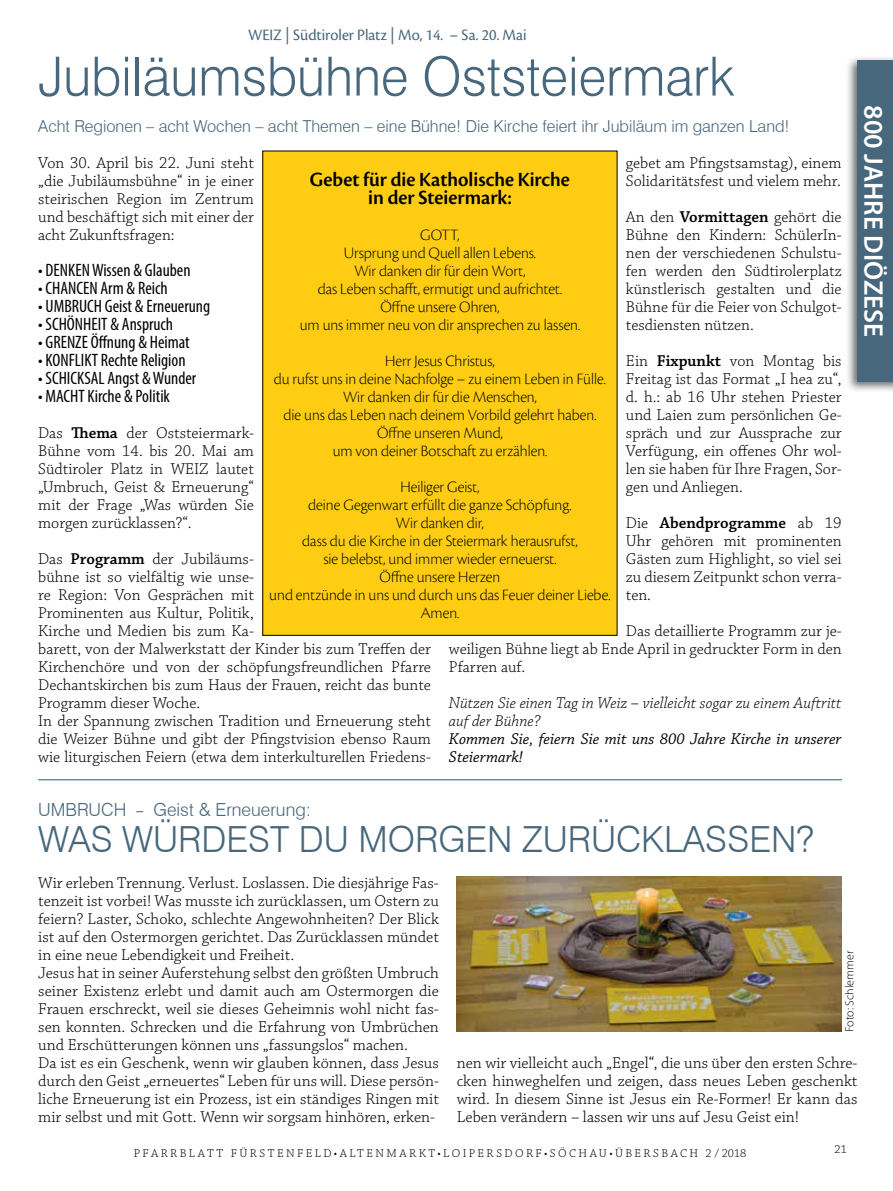
<style>
.page{position:relative;width:893px;height:1191px;background:#fff}
.page>*{position:absolute;margin:0;border:0;box-sizing:border-box;transform-origin:0 0}
.t1{font:300 54px "Swiss 721 BT";color:#47677c;scale:.96 1}
.t2{font:300 36px "Swiss 721 BT";color:#47677c}
.t3{font:600 27px "Myriad Pro";color:#fff}
.t4{font:21px/18px "Cronos Pro Semibold Disp";color:#000;text-align:center}
.t5{font:condensed 18px "Myriad Pro";color:#000}
.t6{font:300 18px "Swiss 721 BT";color:#47677c}
.t7{font:300 16.5px/18px "Chaparral Pro";color:#000;text-align:justify}
.t8{font:16.5px/18px "Cronos Pro Lt Disp";color:#000;text-align:center}
.t9{font:300 16.5px "Swiss 721 BT";color:#47677c}
.t10{font:italic 300 16.5px/18px "Chaparral Pro";color:#000}
.t11{font:italic 16.5px/18px "Chaparral Pro";color:#000}
.t12{font:16.5px "Cronos Pro Subh";color:#47677c}
.t13{font:300 12px "Chaparral Pro";letter-spacing:.2em;color:#000}
.t14{font:300 12px "Myriad Pro";color:#000}
.s1{font-size:17.25px}
.s2{font-weight:600}
.s3{font-family:"Myriad Pro";font-size:16.5px;color:#000}
</style>
<div class="page">
<div style="left:845px;top:55px;width:48px;height:338px;background:#000;opacity:.59"></div>
<div style="left:858px;top:60px;width:35px;height:322px;background:#47677c"></div>
<div style="left:263px;top:151px;width:354px;height:484px;background:#fecd13"></div>
<hr style="left:38px;top:779px;width:804px;height:1px;background:#47677c">
<img style="left:457px;top:876px;width:385px;height:155px">
<p class="t12" style="left:248px;top:25px;width:280px">WEIZ <span class="s1">|</span> Südtiroler Platz <span class="s1">|</span> Mo, 14. – Sa. 20. Mai</p>
<h1 class="t1" style="left:38px;top:44px;width:726px">Jubiläumsbühne Oststeiermark</h1>
<p class="t9" style="left:38px;top:116px;width:753px">Acht Regionen – acht Wochen – acht Themen – eine Bühne! Die Kirche feiert ihr Jubiläum im ganzen Land!</p>
<p class="t7" style="left:626px;top:154px;width:217px">gebet am Pfingstsamstag), einem<br>Solidaritätsfest und vielem mehr.</p>
<p class="t7" style="left:626px;top:208px;width:217px">An den <span class="s2">Vormittagen</span> gehört die Bühne den Kindern: SchülerIn&shy;nen der verschiedenen Schulstu&shy;fen werden den Südtirolerplatz künstlerisch gestalten und die Bühne für die Feier von Schulgot&shy;tesdiensten nützen.</p>
<p class="t7" style="left:626px;top:352px;width:217px">Ein <span class="s2">Fixpunkt</span> von Montag bis Freitag ist das Format „I hea zu“, d. h.: ab 16 Uhr stehen Priester und Laien zum persönlichen Ge&shy;spräch und zur Aussprache zur Verfügung, ein offenes Ohr wol&shy;len sie haben für Ihre Fragen, Sor&shy;gen und Anliegen.</p>
<p class="t7" style="left:626px;top:514px;width:217px">Die <span class="s2">Abendprogramme</span> ab 19<br>Uhr gehören mit prominenten Gästen zum Highlight, so viel sei zu diesem Zeitpunkt schon verra&shy;ten.</p>
<p class="t7" style="left:449px;top:622px;width:394px;text-indent:177px">Das detaillierte Programm zur je&shy;weiligen Bühne liegt ab Ende April in gedruckter Form in den Pfarren auf.</p>
<p class="t10" style="left:449px;top:694px;width:394px">Nützen Sie einen Tag in Weiz – vielleicht sogar zu einem Auftritt auf der Bühne?</p>
<p class="t11" style="left:449px;top:730px;width:394px">Kommen Sie, feiern Sie mit uns 800 Jahre Kirche in unserer<br>Steiermark!</p>
<p class="t7" style="left:38px;top:154px;width:217px">Von 30. April bis 22. Juni steht „die Jubiläumsbühne“ in je einer steirischen Region im Zentrum und beschäftigt sich mit einer der acht Zukunftsfragen:</p>
<p class="t5" style="left:38px;top:259px;width:154px">• DENKEN Wissen &amp; Glauben</p>
<p class="t5" style="left:38px;top:277px;width:131px">• CHANCEN Arm &amp; Reich</p>
<p class="t5" style="left:38px;top:295px;width:173px">• UMBRUCH Geist &amp; Erneuerung</p>
<p class="t5" style="left:38px;top:313px;width:136px">• SCHÖNHEIT &amp; Anspruch</p>
<p class="t5" style="left:38px;top:331px;width:153px">• GRENZE Öffnung &amp; Heimat</p>
<p class="t5" style="left:38px;top:349px;width:149px">• KONFLIKT Rechte Religion</p>
<p class="t5" style="left:38px;top:367px;width:160px">• SCHICKSAL Angst &amp; Wunder</p>
<p class="t5" style="left:38px;top:385px;width:133px">• MACHT Kirche &amp; Politik</p>
<p class="t7" style="left:38px;top:424px;width:217px">Das <span class="s2">Thema</span> der Oststeiermark-Bühne vom 14. bis 20. Mai am Südtiroler Platz in WEIZ lautet „Umbruch, Geist &amp; Erneuerung“ mit der Frage „Was würden Sie morgen zurücklassen?“.</p>
<p class="t7" style="left:38px;top:550px;width:394px;text-align:left">Das <span class="s2">Programm</span> der Jubiläums-<br>bühne ist so vielfältig wie unse-<br>re Region: Von Gesprächen mit<br>Prominenten aus Kultur, Politik,<br>Kirche und Medien bis zum Ka-<br>barett, von der Malwerkstatt der Kinder bis zum Treffen der Kirchenchöre und von der schöpfungsfreundlichen Pfarre Dechantskirchen bis zum Haus der Frauen, reicht das bunte Programm dieser Woche.<br>In der Spannung zwischen Tradition und Erneuerung steht die Weizer Bühne und gibt der Pfingstvision ebenso Raum wie liturgischen Feiern (etwa dem interkulturellen Friedens-</p>
<p class="t4" style="left:310px;top:170px;width:262px">Gebet für die Katholische Kirche in der Steiermark:</p>
<p class="t8" style="left:300px;top:225px;width:282px">GOTT,<br>Ursprung und Quell allen Lebens.<br>Wir danken dir für dein Wort,<br>das Leben schafft, ermutigt und aufrichtet.<br>Öffne unsere Ohren,<br>um uns immer neu von dir ansprechen zu lassen.</p>
<p class="t8" style="left:274px;top:351px;width:334px">Herr Jesus Christus,<br>du rufst uns in deine Nachfolge – zu einem Leben in Fülle.<br>Wir danken dir für die Menschen,<br>die uns das Leben nach deinem Vorbild gelehrt haben.<br>Öffne unseren Mund,<br>um von deiner Botschaft zu erzählen.</p>
<p class="t8" style="left:269px;top:477px;width:343px">Heiliger Geist,<br>deine Gegenwart erfüllt die ganze Schöpfung.<br>Wir danken dir,<br>dass du die Kirche in der Steiermark herausrufst,<br>sie belebst, und immer wieder erneuerst.<br>Öffne unsere Herzen<br>und entzünde in uns und durch uns das Feuer deiner Liebe.<br>Amen.</p>
<p class="t6" style="left:38px;top:798px;width:274px">UMBRUCH <span class="s3">–</span> Geist &amp; Erneuerung:</p>
<h2 class="t2" style="left:38px;top:817px;width:777px">WAS WÜRDEST DU MORGEN ZURÜCKLASSEN?</h2>
<h3 class="t3" style="left:891px;top:105px;width:233px;rotate:90deg">800 JAHRE DIÖZESE</h3>
<p class="t7" style="left:38px;top:874px;width:402px;text-align:left">Wir erleben Trennung. Verlust. Loslassen. Die diesjährige Fas&shy;tenzeit ist vorbei! Was musste ich zurücklassen, um Ostern zu feiern? Laster, Schoko, schlechte Angewohnheiten? Der Blick ist auf den Ostermorgen gerichtet. Das Zurücklassen mündet in eine neue Lebendigkeit und Freiheit.<br>Jesus hat in seiner Auferstehung selbst den größten Umbruch seiner Existenz erlebt und damit auch am Ostermorgen die Frauen erschreckt, weil sie dieses Geheimnis wohl nicht fas&shy;sen konnten. Schrecken und die Erfahrung von Umbrüchen und Erschütterungen können uns „fassungslos“ machen.<br>Da ist es ein Geschenk, wenn wir glauben können, dass Jesus durch den Geist „erneuertes“ Leben für uns will. Diese persön&shy;liche Erneuerung ist ein Prozess, ist ein ständiges Ringen mit mir selbst und mit Gott. Wenn wir sorgsam hinhören, erken-</p>
<p class="t14" style="left:842px;top:1031px;width:83px;rotate:-90deg">Foto: Schlemmer</p>
<p class="t7" style="left:457px;top:1054px;width:402px">nen wir vielleicht auch „Engel“, die uns über den ersten Schre&shy;cken hinweghelfen und zeigen, dass neues Leben geschenkt wird. In diesem Sinne ist Jesus ein Re-Former! Er kann das Leben verändern – lassen wir uns auf Jesu Geist ein!</p>
<p class="t13" style="left:134px;top:1146px;width:614px">PFARRBLATT FÜRSTENFELD•ALTENMARKT•LOIPERSDORF•SÖCHAU•ÜBERSBACH 2 / 2018</p>
<p class="t13" style="left:834px;top:1142px;width:14px">21</p>
</div>
